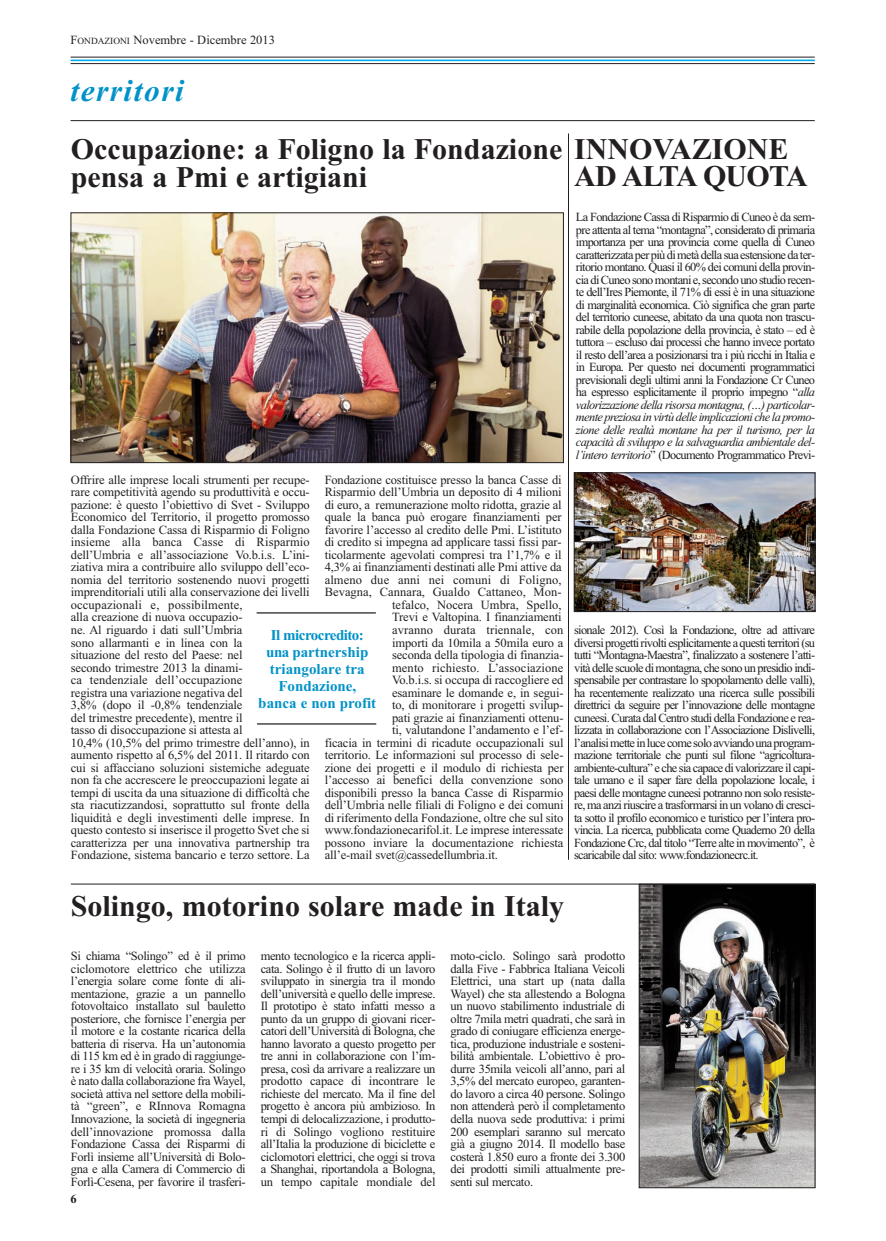
<style>
.page{position:relative;width:886px;height:1241px;background:#fff}
.page>*{position:absolute;margin:0;border:0;box-sizing:border-box;transform-origin:0 0}
.t1{font:italic 700 31.25px "Times New Roman";letter-spacing:.05em;color:#0092c8}
.t2{font:700 30px/28.8px "Times New Roman";color:#231f20}
.t3{font:700 30px "Times New Roman";letter-spacing:-.025em;color:#231f20}
.t4{font:700 15px/16.9px "Times New Roman";color:#0092c8;text-align:center}
.t5{font:12.5px/12.5px "Times New Roman";letter-spacing:-.01em;color:#231f20;text-align:justify}
.t6{font:12.5px "Times New Roman";letter-spacing:.01em;color:#231f20}
.t7{font:700 12.5px "Times New Roman";color:#231f20}
.t8{font:12.38px/12.5px "Times New Roman";letter-spacing:-.055em;color:#231f20;text-align:justify}
.s1{font-size:9.38px}
.s2{font-style:italic}
</style>
<div class="page">
<hr style="left:71px;top:60px;width:744px;height:1px;background:#00aeef">
<hr style="left:71px;top:57px;width:744px;height:1px;background:#231f20">
<hr style="left:71px;top:63px;width:744px;height:1px;background:#231f20">
<hr style="left:71px;top:120px;width:744px;height:1px;background:#231f20">
<img style="left:641px;top:885px;width:172px;height:300px">
<div style="left:639px;top:883px;width:176px;height:304px;border:1px solid #231f20"></div>
<img style="left:576px;top:474px;width:237px;height:135px">
<div style="left:574px;top:472px;width:241px;height:139px;border:1px solid #231f20"></div>
<hr style="left:71px;top:883px;width:744px;height:1px;background:#231f20">
<hr style="left:568px;top:133px;width:1px;height:726px;background:#231f20">
<hr style="left:257px;top:612px;width:119px;height:1px;background:#231f20">
<hr style="left:257px;top:723px;width:119px;height:1px;background:#231f20">
<img style="left:73px;top:215px;width:488px;height:245px">
<div style="left:71px;top:213px;width:492px;height:249px;border:1px solid #231f20"></div>
<p class="t5" style="left:71px;top:35px;width:206px">F<span class="s1">ONDAZIONI</span> Novembre - Dicembre 2013</p>
<h1 class="t1" style="left:71px;top:79px;width:115px">territori</h1>
<h2 class="t2" style="left:71px;top:137px;width:719px">Occupazione: a Foligno la Fondazione INNOVAZIONE pensa a Pmi e artigiani</h2>
<h2 class="t3" style="left:574px;top:166px;width:235px">AD ALTA QUOTA</h2>
<p class="t5" style="left:71px;top:474px;width:240px;text-align:left">Offrire alle imprese locali strumenti per recupe&shy;rare competitività agendo su produttività e occu&shy;pazione: è questo l’obiettivo di Svet - Sviluppo Economico del Territorio, il progetto promosso dalla Fondazione Cassa di Risparmio di Foligno insieme alla banca Casse di Risparmio dell’Umbria e all’associazione Vo.b.i.s. L’ini - ziativa mira a contribuire allo sviluppo dell’eco&shy;nomia del territorio sostenendo nuovi progetti imprenditoriali utili alla conservazione dei livelli occupazionali e, possibilmente,<br>alla creazione di nuova occupazio-<br>ne. Al riguardo i dati sull’Umbria<br>sono allarmanti e in linea con la<br>situazione del resto del Paese: nel<br>secondo trimestre 2013 la dinami-<br>ca tendenziale dell’occupazione<br>registra una variazione negativa del<br>3,8% (dopo il -0,8% tendenziale<br>del trimestre precedente), mentre il<br>tasso di disoccupazione si attesta al<br>10,4% (10,5% del primo trimestre dell’anno), in aumento rispetto al 6,5% del 2011. Il ritardo con cui si affacciano soluzioni sistemiche adeguate non fa che accrescere le preoccupazioni legate ai tempi di uscita da una situazione di difficoltà che sta riacutizzandosi, soprattutto sul fronte della liquidità e degli investimenti delle imprese. In questo contesto si inserisce il progetto Svet che si caratterizza per una innovativa partnership tra Fondazione, sistema bancario e terzo settore. La</p>
<p class="t5" style="left:325px;top:474px;width:238px">Fondazione costituisce presso la banca Casse di</p>
<p class="t5" style="left:325px;top:487px;width:238px">Risparmio dell’Umbria un deposito di 4 milioni</p>
<p class="t5" style="left:325px;top:499px;width:238px">di euro, a remunerazione molto ridotta, grazie al</p>
<p class="t5" style="left:325px;top:512px;width:238px">quale la banca può erogare finanziamenti per</p>
<p class="t5" style="left:325px;top:524px;width:238px">favorire l’accesso al credito delle Pmi. L’istituto</p>
<p class="t5" style="left:325px;top:537px;width:238px">di credito si impegna ad applicare tassi fissi par-</p>
<p class="t5" style="left:325px;top:549px;width:238px">ticolarmente agevolati compresi tra l’1,7% e il</p>
<p class="t5" style="left:325px;top:562px;width:238px">4,3% ai finanziamenti destinati alle Pmi attive da</p>
<p class="t6" style="left:325px;top:575px;width:238px">almeno due anni nei comuni di Foligno,</p>
<p class="t5" style="left:325px;top:587px;width:238px">Bevagna, Cannara, Gualdo Cattaneo, Mon -</p>
<p class="t5" style="left:392px;top:599px;width:171px">tefalco, Nocera Umbra, Spello,</p>
<p class="t5" style="left:392px;top:612px;width:171px">Trevi e Valtopina. I finanziamenti</p>
<p class="t6" style="left:392px;top:625px;width:173px">avranno durata triennale, con</p>
<p class="t5" style="left:392px;top:637px;width:173px">importi da 10mila a 50mila euro a</p>
<p class="t5" style="left:392px;top:649px;width:173px">seconda della tipologia di finanzia-</p>
<p class="t6" style="left:392px;top:662px;width:173px">mento richiesto. L’associazione</p>
<p class="t5" style="left:392px;top:674px;width:173px">Vo.b.i.s. si occupa di raccogliere ed</p>
<p class="t5" style="left:392px;top:687px;width:173px">esaminare le domande e, in segui-</p>
<p class="t5" style="left:392px;top:699px;width:173px">to, di monitorare i progetti svilup-</p>
<p class="t5" style="left:392px;top:712px;width:173px">pati grazie ai finanziamenti ottenu-</p>
<p class="t5" style="left:392px;top:724px;width:173px">ti, valutandone l’andamento e l’ef-</p>
<p class="t5" style="left:325px;top:737px;width:240px">ficacia in termini di ricadute occupazionali sul</p>
<p class="t5" style="left:325px;top:749px;width:240px">territorio. Le informazioni sul processo di sele-</p>
<p class="t5" style="left:325px;top:762px;width:240px">zione dei progetti e il modulo di richiesta per</p>
<p class="t5" style="left:325px;top:774px;width:240px">l’accesso ai benefici della convenzione sono</p>
<p class="t5" style="left:325px;top:787px;width:240px">disponibili presso la banca Casse di Risparmio</p>
<p class="t5" style="left:325px;top:799px;width:240px">dell’Umbria nelle filiali di Foligno e dei comuni</p>
<p class="t5" style="left:325px;top:812px;width:240px">di riferimento della Fondazione, oltre che sul sito</p>
<p class="t5" style="left:325px;top:824px;width:240px">www.fondazionecarifol.it. Le imprese interessate</p>
<p class="t5" style="left:325px;top:837px;width:240px">possono inviare la documentazione richiesta</p>
<p class="t5" style="left:325px;top:849px;width:175px">all’e-mail svet@cassedellumbria.it.</p>
<p class="t4" style="left:258px;top:628px;width:119px">Il microcredito: una partnership triangolare tra<br>Fondazione, banca e non profit</p>
<p class="t8" style="left:576px;top:212px;width:241px">La Fondazione Cassa di Risparmio di Cuneo è da sem&shy;pre attenta al tema “montagna”, considerato di primaria importanza per una provincia come quella di Cuneo caratterizzata per più di metà della sua estensione da ter&shy;ritorio montano. Quasi il 60% dei comuni della provin&shy;cia di Cuneo sono montani e, secondo uno studio recen&shy;te dell’Ires Piemonte, il 71% di essi è in una situazione di marginalità economica. Ciò significa che gran parte del territorio cuneese, abitato da una quota non trascu&shy;rabile della popolazione della provincia, è stato – ed è tuttora – escluso dai processi che hanno invece portato il resto dell’area a posizionarsi tra i più ricchi in Italia e in Europa. Per questo nei documenti programmatici previsionali degli ultimi anni la Fondazione Cr Cuneo ha espresso esplicitamente il proprio impegno “<span class="s2">alla valorizzazione della risorsa montagna, (…) particolar&shy;mente preziosa in virtù delle implicazioni che la promo&shy;zione delle realtà montane ha per il turismo, per la capacità di sviluppo e la salvaguardia ambientale del&shy;l’intero territorio</span>” (Documento Programmatico Previ -</p>
<p class="t8" style="left:574px;top:624px;width:243px">sio nale 2012). Così la Fondazione, oltre ad attivare diversi progetti rivolti esplicitamente a questi territori (su tutti “Montagna-Maestra”, finalizzato a sostenere l’atti&shy;vità delle scuole di montagna, che sono un presidio indi&shy;spensabile per contrastare lo spopolamento delle valli), ha recentemente realizzato una ricerca sulle possibili direttrici da seguire per l’innovazione delle montagne cuneesi. Curata dal Centro studi della Fondazione e rea&shy;lizzata in collaborazione con l’Associazione Dislivelli, l’analisi mette in luce come solo avviando una program&shy;mazione territoriale che punti sul filone “agricoltura&shy;ambiente-cultura” e che sia capace di valorizzare il capi&shy;tale umano e il saper fare della popolazione locale, i paesi delle montagne cuneesi potranno non solo resiste&shy;re, ma anzi riuscire a trasformarsi in un volano di cresci&shy;ta sotto il profilo economico e turistico per l’intera pro&shy;vincia. La ricerca, pubblicata come Quaderno 20 della Fon dazione Crc, dal titolo “Terre alte in movimento”, è scaricabile dal sito: www.fondazionecrc.it.</p>
<h2 class="t2" style="left:71px;top:894px;width:495px">Solingo, motorino solare made in Italy</h2>
<p class="t5" style="left:71px;top:950px;width:176px">Si chiama “Solingo” ed è il primo ciclomotore elettrico che utilizza l’energia solare come fonte di ali&shy;mentazione, grazie a un pannello fotovoltaico installato sul bauletto posteriore, che fornisce l’energia per il motore e la costante ricarica della batteria di riserva. Ha un’autonomia di 115 km ed è in grado di raggiunge&shy;re i 35 km di velocità oraria. Solingo è nato dalla collaborazione fra Wayel, società attiva nel settore della mobili&shy;tà “green”, e RInnova Ro mag na Innovazione, la società di ingegneria dell’innovazione promossa dalla Fondazione Cassa dei Risparmi di Forlì insieme all’Uni versità di Bolo - gna e alla Camera di Commercio di Forlì-Cesena, per favorire il trasferi-</p>
<p class="t5" style="left:261px;top:950px;width:176px">mento tecnologico e la ricerca appli&shy;cata. Solingo è il frutto di un lavoro sviluppato in sinergia tra il mondo dell’università e quello delle imprese.<br>Il prototipo è stato infatti messo a punto da un gruppo di giovani ricer&shy;catori dell’Università di Bologna, che hanno lavorato a questo progetto per tre anni in collaborazione con l’im&shy;presa, così da arrivare a realizzare un prodotto capace di incontrare le richieste del mercato. Ma il fine del progetto è ancora più ambizioso. In tempi di delocalizzazione, i produtto&shy;ri di Solingo vogliono restituire all’Italia la produzione di biciclette e ciclomotori elettrici, che oggi si trova a Shanghai, riportandola a Bologna, un tempo capitale mondiale del</p>
<p class="t5" style="left:450px;top:950px;width:176px">moto-ciclo. Solingo sarà prodotto dalla Five - Fabbrica Italiana Veicoli Elettrici, una start up (nata dalla Wayel) che sta allestendo a Bologna un nuovo stabilimento industriale di oltre 7mila metri quadrati, che sarà in grado di coniugare efficienza energe&shy;tica, produzione industriale e sosteni&shy;bilità ambientale. L’obiettivo è pro&shy;durre 35mila veicoli all’anno, pari al 3,5% del mercato europeo, garanten&shy;do lavoro a circa 40 persone. Solingo non attenderà però il completamento della nuova sede produttiva: i primi 200 esemplari saranno sul mercato già a giugno 2014. Il modello base costerà 1.850 euro a fronte dei 3.300 dei prodotti simili attualmente pre&shy;senti sul mercato.</p>
<p class="t7" style="left:71px;top:1194px;width:8px">6</p>
</div>
